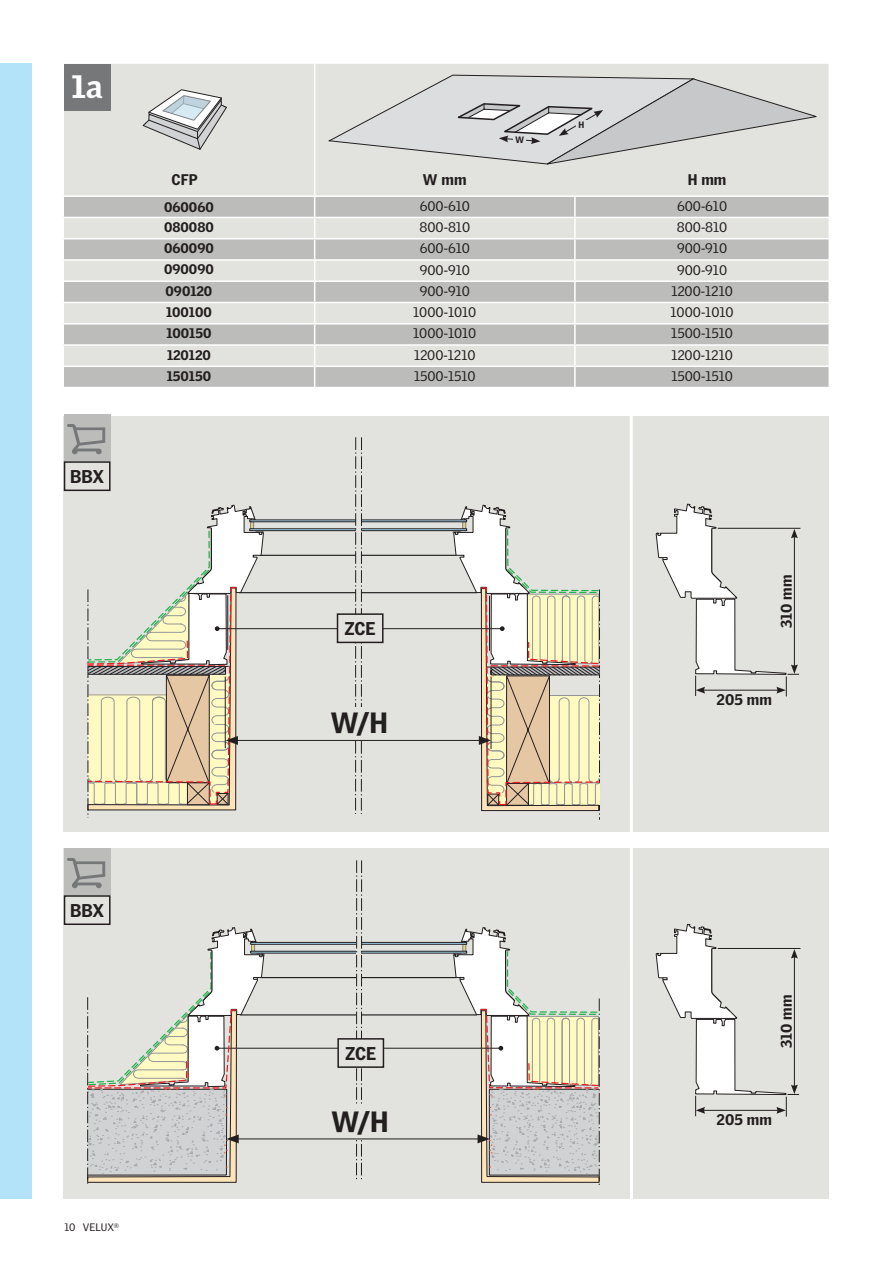
<style>
.page{position:relative;width:893px;height:1263px;background:#fff}
.page>*{position:absolute;margin:0;border:0;box-sizing:border-box;transform-origin:0 0}
.t1{font:900 31.5px "Velux Gothic";color:#fff}
.t2{font:900 28.5px "Velux Gothic";color:#231f20}
.t3{font:900 18px "Velux Gothic";letter-spacing:-.01em;color:#231f20}
.t4{font:900 15px "Velux Gothic";color:#231f20}
.t5{font:13.5px "Velux Gothic";color:#231f20}
.t6{font:900 13.5px "Velux Gothic";color:#231f20}
.t7{font:10.5px "Velux Gothic";letter-spacing:.005em;color:#231f20}
.t8{font:900 9px "Velux Gothic";color:#231f20}
</style>
<div class="page">
<div style="left:0;top:64px;width:32px;height:1135px;background:#b3e3f9"></div>
<div style="left:64px;top:64px;width:764px;height:131px;background:#e2e2de"></div>
<hr style="left:314px;top:64px;width:1px;height:131px;background:#fff">
<svg style="left:63px;top:197px;width:766px;height:190px;background:#d0d0ce"></svg>
<hr style="left:575px;top:365px;width:255px;height:2px;background:#fff">
<hr style="left:574px;top:367px;width:2px;height:20px;background:#fff">
<hr style="left:828px;top:367px;width:2px;height:20px;background:#fff">
<svg style="left:142px;top:89px;width:86px;height:61px;background:#cbcdcd"></svg>
<div style="left:319px;top:73px;width:504px;height:97px;background:#e2e2de"></div>
<svg style="left:328px;top:75px;width:488px;height:89px"></svg>
<div style="left:514px;top:135px;width:12px;height:10px;background:#dcdddf"></div>
<div style="left:576px;top:120px;width:11px;height:9px;background:#dcdddf"></div>
<div style="left:64px;top:64px;width:47px;height:47px;background:#767778"></div>
<div style="left:64px;top:416px;width:765px;height:415px;background:#e2e2de"></div>
<hr style="left:239px;top:592px;width:238px;height:1px;background:#000002">
<div style="left:249px;top:520px;width:218px;height:2px;border:1px solid #231f20"></div>
<div style="left:249px;top:528px;width:218px;height:3px;border:1px solid #231f20"></div>
<hr style="left:260px;top:555px;width:196px;height:1px;background:#000002">
<svg style="left:355px;top:437px;width:7px;height:377px"></svg>
<hr style="left:228px;top:740px;width:258px;height:1px;background:#231f20">
<hr style="left:217px;top:628px;width:285px;height:1px;background:#231f20">
<svg style="left:86px;top:504px;width:178px;height:314px"></svg>
<svg style="left:453px;top:504px;width:147px;height:316px"></svg>
<div style="left:64px;top:848px;width:765px;height:351px;background:#e2e2de"></div>
<hr style="left:240px;top:1015px;width:237px;height:1px;background:#000002">
<div style="left:250px;top:942px;width:217px;height:2px;border:1px solid #231f20"></div>
<div style="left:250px;top:951px;width:217px;height:2px;border:1px solid #231f20"></div>
<hr style="left:261px;top:977px;width:195px;height:1px;background:#000002">
<hr style="left:217px;top:1048px;width:284px;height:1px;background:#231f20">
<svg style="left:356px;top:860px;width:6px;height:320px"></svg>
<hr style="left:231px;top:1138px;width:254px;height:1px;background:#231f20">
<svg style="left:453px;top:927px;width:147px;height:258px"></svg>
<svg style="left:87px;top:927px;width:178px;height:257px"></svg>
<hr style="left:718px;top:528px;width:82px;height:1px;background:#231f20">
<svg style="left:655px;top:503px;width:144px;height:193px"></svg>
<hr style="left:718px;top:948px;width:82px;height:1px;background:#231f20">
<svg style="left:655px;top:924px;width:144px;height:192px"></svg>
<div style="left:337px;top:614px;width:46px;height:28px;background:#e2e2de"></div>
<div style="left:337px;top:613px;width:47px;height:30px;border:2px solid #231f20"></div>
<div style="left:338px;top:1039px;width:45px;height:28px;background:#e2e2de"></div>
<div style="left:337px;top:1038px;width:47px;height:30px;border:2px solid #231f20"></div>
<div style="left:324px;top:707px;width:70px;height:32px;background:#e2e2de"></div>
<div style="left:324px;top:1106px;width:71px;height:31px;background:#e2e2de"></div>
<hr style="left:630px;top:414px;width:3px;height:808px;background:#fff">
<div style="left:64px;top:414px;width:47px;height:47px;background:#bcbdbb"></div>
<svg style="left:67px;top:424px;width:38px;height:30px"></svg>
<div style="left:64px;top:461px;width:47px;height:30px;border:2px solid #231f20"></div>
<div style="left:64px;top:848px;width:47px;height:47px;background:#bcbdbb"></div>
<svg style="left:67px;top:858px;width:38px;height:30px"></svg>
<div style="left:64px;top:895px;width:47px;height:30px;border:2px solid #231f20"></div>
<h1 class="t1" style="left:72px;top:63px;width:33px">1a</h1>
<h3 class="t3" style="left:70px;top:463px;width:35px">BBX</h3>
<p class="t8" style="left:515px;top:133px;width:11px">W</p>
<p class="t8" style="left:579px;top:118px;width:7px">H</p>
<p class="t4" style="left:172px;top:168px;width:28px">CFP</p>
<p class="t4" style="left:422px;top:168px;width:45px">W mm</p>
<p class="t4" style="left:688px;top:168px;width:40px">H mm</p>
<p class="t6" style="left:164px;top:197px;width:51px">060060</p>
<p class="t5" style="left:420px;top:196px;width:52px">600-610</p>
<p class="t5" style="left:677px;top:196px;width:52px">600-610</p>
<p class="t6" style="left:164px;top:217px;width:51px">080080</p>
<p class="t5" style="left:419px;top:217px;width:52px">800-810</p>
<p class="t5" style="left:677px;top:217px;width:52px">800-810</p>
<p class="t6" style="left:164px;top:238px;width:51px">060090</p>
<p class="t5" style="left:420px;top:238px;width:52px">600-610</p>
<p class="t5" style="left:677px;top:238px;width:52px">900-910</p>
<p class="t6" style="left:164px;top:259px;width:51px">090090</p>
<p class="t5" style="left:420px;top:259px;width:52px">900-910</p>
<p class="t5" style="left:677px;top:259px;width:52px">900-910</p>
<p class="t6" style="left:166px;top:280px;width:48px">090120</p>
<p class="t5" style="left:420px;top:281px;width:52px">900-910</p>
<p class="t5" style="left:671px;top:281px;width:63px">1200-1210</p>
<p class="t6" style="left:166px;top:302px;width:47px">100100</p>
<p class="t5" style="left:413px;top:302px;width:65px">1000-1010</p>
<p class="t5" style="left:671px;top:302px;width:65px">1000-1010</p>
<p class="t6" style="left:166px;top:323px;width:47px">100150</p>
<p class="t5" style="left:413px;top:323px;width:65px">1000-1010</p>
<p class="t5" style="left:671px;top:323px;width:63px">1500-1510</p>
<p class="t6" style="left:167px;top:344px;width:45px">120120</p>
<p class="t5" style="left:414px;top:344px;width:63px">1200-1210</p>
<p class="t5" style="left:671px;top:344px;width:63px">1200-1210</p>
<p class="t6" style="left:167px;top:365px;width:46px">150150</p>
<p class="t5" style="left:414px;top:366px;width:63px">1500-1510</p>
<p class="t5" style="left:671px;top:366px;width:63px">1500-1510</p>
<h3 class="t3" style="left:345px;top:615px;width:33px">ZCE</h3>
<h2 class="t2" style="left:330px;top:701px;width:59px">W/H</h2>
<p class="t4" style="left:775px;top:628px;width:55px;rotate:-90deg">310 mm</p>
<p class="t4" style="left:716px;top:687px;width:57px">205 mm</p>
<h3 class="t3" style="left:70px;top:896px;width:35px">BBX</h3>
<p class="t7" style="left:64px;top:1219px;width:56px">10 VELUX<sup>®</sup></p>
<h3 class="t3" style="left:345px;top:1039px;width:33px">ZCE</h3>
<h2 class="t2" style="left:331px;top:1099px;width:59px">W/H</h2>
<p class="t4" style="left:775px;top:1048px;width:55px;rotate:-90deg">310 mm</p>
<p class="t4" style="left:716px;top:1108px;width:57px">205 mm</p>
</div>
